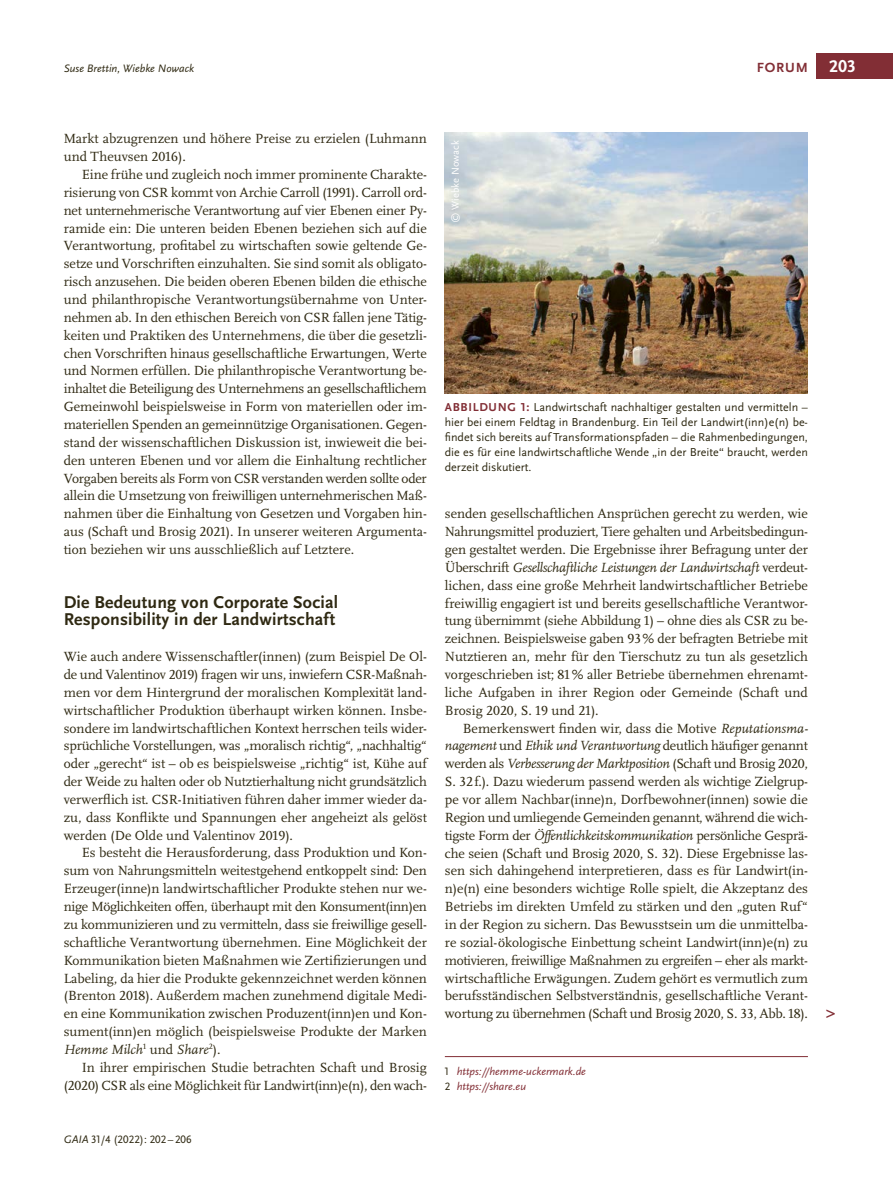
<style>
.page{position:relative;width:893px;height:1191px;background:#fff}
.page>*{position:absolute;margin:0;border:0;box-sizing:border-box;transform-origin:0 0}
.Ü2_11_9_11_9{font:700 17.85px/17.9px "Scala Sans Pro";letter-spacing:.01em;color:#2f2912}
.t1{font:700 17.85px "Scala Sans Pro";color:#fff}
.Ü3_9_25_11_9{font:700 17.85px "Scala Sans Pro";color:#822e35}
.Fließtext_oE{font:13.8px/17.9px "Scala Pro";color:#2f2912;text-align:justify}
.t2{font:700 13.8px "Scala Sans Pro";letter-spacing:.06em;color:#822e35}
.Bildlegende{font:12px/15px "Scala Sans Pro";color:#2f2912;text-align:justify}
.Fußnote{font:italic 11.25px "Scala Sans Pro";color:#822e35}
.t3{font:italic 11.25px "Scala Sans Pro";color:#2f2912}
.t4{font:11.25px "Scala Sans Pro";color:#2f2912}
.Copyright{font:10.5px "Scala Sans Pro";color:#fff}
.s1{font-style:italic}
.s2{font-weight:700;color:#822e35}
.s3{font-style:normal;color:#2f2912}
</style>
<div class="page">
<div style="left:816px;top:53px;width:77px;height:25px;background:#822e35"></div>
<hr style="left:445px;top:1056px;width:363px;height:1px;background:#822e35">
<img style="left:445px;top:132px;width:363px;height:261px">
<p class="t3" style="left:64px;top:62px;width:132px">Suse Brettin, Wiebke Nowack</p>
<p class="t1" style="left:829px;top:56px;width:28px">203</p>
<p class="t2" style="left:757px;top:59px;width:53px">FORUM</p>
<p class="Fließtext_oE" style="left:64px;top:130px;width:365px">Markt abzugrenzen und höhere Preise zu erzielen (Luhmann und Theuvsen 2016).</p>
<p class="Fließtext_oE" style="left:64px;top:166px;width:365px;text-indent:18px">Eine frühe und zugleich noch immer prominente Charakte&shy;risierung von CSR kommt von Archie Carroll (1991). Carroll ord&shy;net unternehmerische Verantwortung auf vier Ebenen einer Py&shy;ramide ein: Die unteren beiden Ebenen beziehen sich auf die Verantwortung, profitabel zu wirtschaften sowie geltende Ge&shy;setze und Vorschriften einzuhalten. Sie sind somit als obligato&shy;risch anzusehen. Die beiden oberen Ebenen bilden die ethische und philanthropische Verantwortungsübernahme von Unter&shy;nehmen ab. In den ethischen Bereich von CSR fallen jene Tätig&shy;keiten und Praktiken des Unternehmens, die über die gesetzli&shy;chen Vorschriften hinaus gesellschaftliche Erwartungen, Werte und Normen erfüllen. Die philanthropische Verantwortung be&shy;inhaltet die Beteiligung des Unternehmens an gesellschaftlichem Gemeinwohl beispielsweise in Form von materiellen oder im&shy;materiellen Spenden an gemeinnützige Organisationen. Gegen&shy;stand der wissenschaftlichen Diskussion ist, inwieweit die bei&shy;den unteren Ebenen und vor allem die Einhaltung rechtlicher Vorgaben bereits als Form von CSR verstanden werden sollte oder allein die Umsetzung von freiwilligen unternehmerischen Maß&shy;nahmen über die Einhaltung von Gesetzen und Vorgaben hin&shy;aus (Schaft und Brosig 2021). In unserer weiteren Argumenta&shy;tion beziehen wir uns ausschließlich auf Letztere.</p>
<h2 class="Ü2_11_9_11_9" style="left:64px;top:593px;width:276px">Die Bedeutung von Corporate Social<br>Responsibility in der Landwirtschaft</h2>
<p class="Fließtext_oE" style="left:64px;top:648px;width:365px">Wie auch andere Wissenschaftler(innen) (zum Beispiel De Ol&shy;de und Valentinov 2019) fragen wir uns, inwiefern CSR-Maßnah&shy;men vor dem Hintergrund der moralischen Komplexität land-</p>
<p class="Fließtext_oE" style="left:64px;top:701px;width:365px">wirtschaftlicher Produktion überhaupt wirken können. Insbe&shy;sondere im landwirtschaftlichen Kontext herrschen teils wider&shy;sprüchliche Vorstellungen, was „moralisch richtig“, „nachhaltig“ oder „gerecht“ ist – ob es beispielsweise „richtig“ ist, Kühe auf der Weide zu halten oder ob Nutztierhaltung nicht grundsätzlich verwerflich ist. CSR-Initiativen führen daher immer wieder da&shy;zu, dass Konflikte und Spannungen eher angeheizt als gelöst werden (De Olde und Valentinov 2019).</p>
<p class="Fließtext_oE" style="left:64px;top:844px;width:365px;text-indent:18px">Es besteht die Herausforderung, dass Produktion und Kon&shy;sum von Nahrungsmitteln weitestgehend entkoppelt sind: Den Erzeuger(inne)n landwirtschaftlicher Produkte stehen nur we&shy;nige Möglichkeiten offen, überhaupt mit den Konsument(inn)en zu kommunizieren und zu vermitteln, dass sie freiwillige gesell&shy;schaftliche Verantwortung übernehmen. Eine Möglichkeit der Kommunikation bieten Maßnahmen wie Zertifizierungen und Labeling, da hier die Produkte gekennzeichnet werden können (Brenton 2018). Außerdem machen zunehmend digitale Medi&shy;en eine Kommunikation zwischen Produzent(inn)en und Kon&shy;sument(inn)en möglich (beispielsweise Produkte der Marken <span class="s1">Hemme Milch</span><sup>1</sup> und <span class="s1">Share</span><sup>2</sup>).</p>
<p class="Fließtext_oE" style="left:64px;top:1058px;width:365px;text-align:right">In ihrer empirischen Studie betrachten Schaft und Brosig (2020) CSR als eine Möglichkeit für Landwirt(inn)e(n), den wach-</p>
<p class="Copyright" style="left:450px;top:223px;width:84px;rotate:-90deg">© Wiebke Nowack</p>
<p class="Bildlegende" style="left:445px;top:400px;width:365px"><span class="s2">ABBILDUNG 1:</span> Landwirtschaft nachhaltiger gestalten und vermitteln – hier bei einem Feldtag in Brandenburg. Ein Teil der Landwirt(inn)e(n) be&shy;findet sich bereits auf Transformationspfaden – die Rahmenbedingungen, die es für eine landwirtschaftliche Wende „in der Breite“ braucht, werden derzeit diskutiert.</p>
<p class="Fließtext_oE" style="left:445px;top:505px;width:365px">senden gesellschaftlichen Ansprüchen gerecht zu werden, wie Nahrungsmittel produziert, Tiere gehalten und Arbeitsbedingun&shy;gen gestaltet werden. Die Ergebnisse ihrer Befragung unter der Überschrift <span class="s1">Gesellschaftliche Leistungen der Landwirtschaft</span> verdeut&shy;lichen, dass eine große Mehrheit landwirtschaftlicher Betriebe freiwillig engagiert ist und bereits gesellschaftliche Verantwor&shy;tung übernimmt (siehe Abbildung 1) – ohne dies als CSR zu be&shy;zeichnen. Beispielsweise gaben 93% der befragten Betriebe mit Nutztieren an, mehr für den Tierschutz zu tun als gesetzlich vorgeschrieben ist; 81% aller Betriebe übernehmen ehrenamt&shy;liche Aufgaben in ihrer Region oder Gemeinde (Schaft und Brosig 2020, S. 19 und 21).</p>
<p class="Fließtext_oE" style="left:445px;top:719px;width:365px;text-indent:18px">Bemerkenswert finden wir, dass die Motive <span class="s1">Reputationsma&shy;nagement</span> und <span class="s1">Ethik und Verantwortung</span> deutlich häufiger genannt werden als <span class="s1">Verbesserung der Marktposition</span> (Schaft und Brosig 2020, S. 32f.). Dazu wiederum passend werden als wichtige Zielgrup&shy;pe vor allem Nachbar(inne)n, Dorfbewohner(innen) sowie die Region und umliegende Gemeinden genannt, während die wich&shy;tigste Form der <span class="s1">Öffentlichkeitskommunikation</span> persönliche Gesprä&shy;che seien (Schaft und Brosig 2020, S. 32). Diese Ergebnisse las&shy;sen sich dahingehend interpretieren, dass es für Landwirt(in&shy;n)e(n) eine besonders wichtige Rolle spielt, die Akzeptanz des Betriebs im direkten Umfeld zu stärken und den „guten Ruf“ in der Region zu sichern. Das Bewusstsein um die unmittelba&shy;re sozial-ökologische Einbettung scheint Landwirt(inn)e(n) zu motivieren, freiwillige Maßnahmen zu ergreifen – eher als markt&shy;wirtschaftliche Erwägungen. Zudem gehört es vermutlich zum berufsständischen Selbstverständnis, gesellschaftliche Verant&shy;wortung zu übernehmen (Schaft und Brosig 2020, S. 33, Abb. 18).</p>
<p class="Fußnote" style="left:445px;top:1065px;width:143px"><span class="s3">1</span> https://hemme-uckermark.de</p>
<p class="Fußnote" style="left:445px;top:1079px;width:83px"><span class="s3">2</span> https://share.eu</p>
<p class="t4" style="left:64px;top:1133px;width:130px"><span class="s1">GAIA</span> 31/4 (2022): 202 – 206</p>
<h3 class="Ü3_9_25_11_9" style="left:826px;top:1002px;width:11px">&gt;</h3>
</div>
